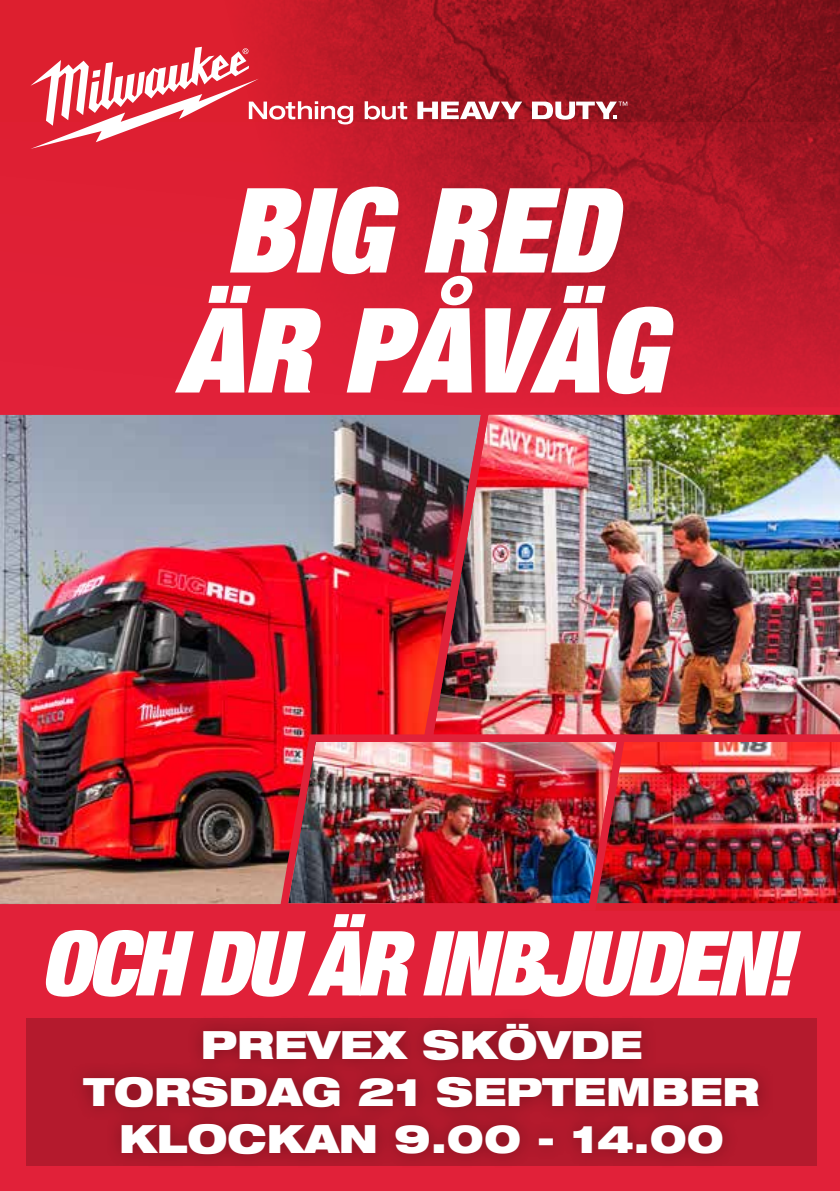
<style>
.page{position:relative;width:840px;height:1191px;background:#fff}
.page>*{position:absolute;margin:0;border:0;box-sizing:border-box;transform-origin:0 0}
.t1{font:italic 900 condensed 118px/120px "Helvetica Neue LTW1 G";color:#fff;text-align:center}
.t2{font:italic 900 condensed 89.8px "Helvetica Neue LTW1 G";letter-spacing:-.035em;color:#fff}
.t3{font:900 expanded 38.8px/46.6px "Helvetica Neue LTW1 G";color:#fff;text-align:center}
</style>
<div class="page">
<img style="left:154px;top:0;width:685px;height:122px">
<svg style="left:0;top:122px;width:839px;height:293px;background:#cd1d30"></svg>
<img style="left:0;top:415px;width:418px;height:315px">
<img style="left:630px;top:745px;width:209px;height:446px">
<img style="left:0;top:730px;width:630px;height:461px">
<img style="left:418px;top:403px;width:421px;height:342px">
<div style="left:26px;top:1018px;width:790px;height:148px;background:#b41a2d"></div>
<div style="left:67px;top:1006px;width:707px;height:164px;background:#000;opacity:.29"></div>
<svg style="left:364px;top:101px;width:43px;height:19px"></svg>
<svg style="left:417px;top:102px;width:105px;height:17px"></svg>
<svg style="left:531px;top:102px;width:96px;height:18px"></svg>
<svg style="left:30px;top:47px;width:323px;height:102px"></svg>
<h1 class="t1" style="left:176px;top:168px;width:489px">BIG RED<br>ÄR PÅVÄG</h1>
<h2 class="t2" style="left:40px;top:906px;width:755px">OCH DU ÄR INBJUDEN!</h2>
<p class="t3" style="left:84px;top:1021px;width:677px">PREVEX SKÖVDE<br>TORSDAG 21 SEPTEMBER<br>KLOCKAN 9.00 - 14.00</p>
</div>
